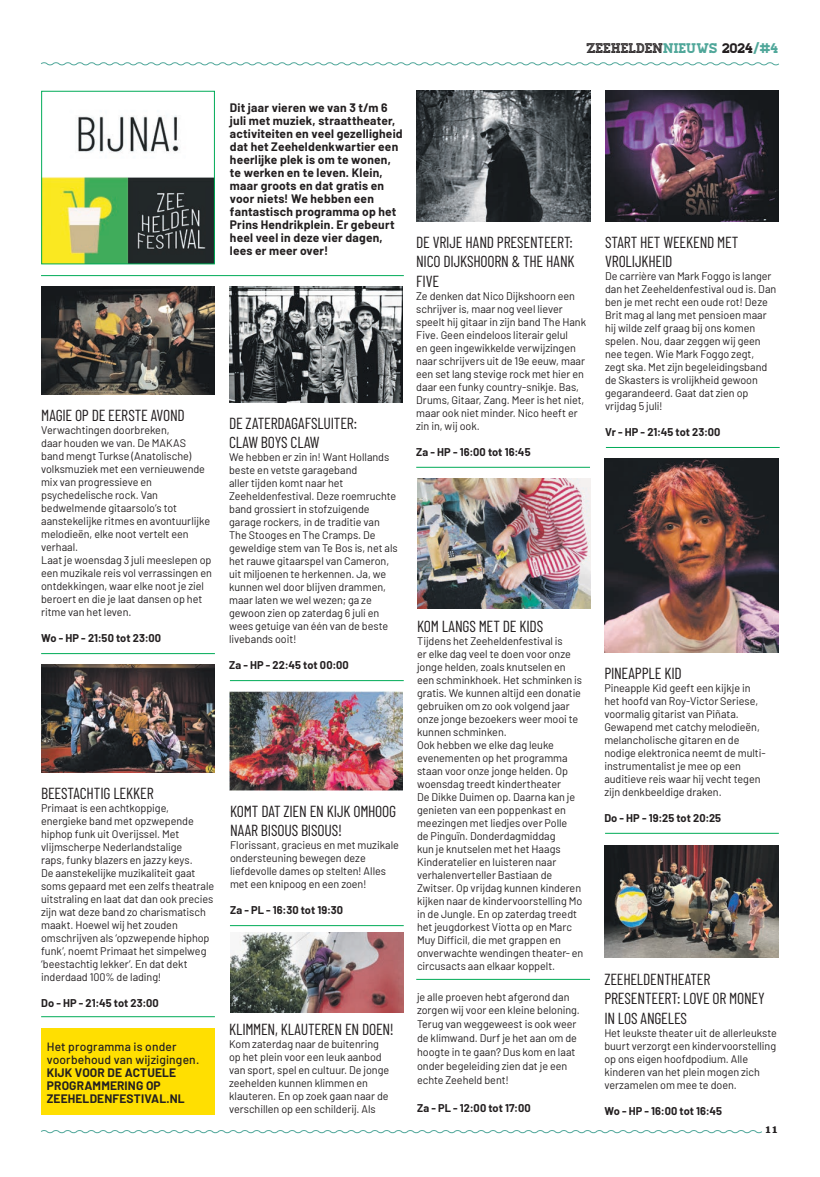
<style>
.page{position:relative;width:820px;height:1177px;background:#fff}
.page>*{position:absolute;margin:0;border:0;box-sizing:border-box;transform-origin:0 0}
.t1{font:16px/19.2px "Barlow Condensed";letter-spacing:-.01em;color:#231f20}
.t2{font:14px "Homestead Inline";color:#231f20}
.t3{font:700 12px/13px "Barlow";letter-spacing:.015em;color:#231f20}
.t4{font:500 12px/13px "Barlow";letter-spacing:.015em;color:#231f20}
.t5{font:11px/13px "Barlow";letter-spacing:-.005em;color:#231f20}
.t6{font:700 11px "Barlow";letter-spacing:.005em;color:#231f20}
.t7{font:700 11px "Clarendon LT Std";color:#231f20}
.s1{font-family:"Homestead";color:#50a79a}
.s2{font-family:"Homestead"}
</style>
<div class="page">
<svg style="left:41px;top:62px;width:738px;height:4px"></svg>
<svg style="left:41px;top:1130px;width:721px;height:4px"></svg>
<hr style="left:41px;top:653px;width:174px;height:1px;background:#00ab57">
<hr style="left:230px;top:680px;width:173px;height:1px;background:#00ab57">
<hr style="left:230px;top:925px;width:173px;height:1px;background:#00ab57">
<hr style="left:605px;top:447px;width:174px;height:1px;background:#00ab57">
<hr style="left:416px;top:467px;width:173px;height:1px;background:#00ab57">
<hr style="left:604px;top:832px;width:174px;height:1px;background:#00ab57">
<hr style="left:416px;top:978px;width:173px;height:1px;background:#00ab57">
<hr style="left:41px;top:1016px;width:174px;height:1px;background:#00ab57">
<hr style="left:41px;top:275px;width:362px;height:1px;background:#00ab57">
<img style="left:43px;top:115px;width:170px;height:147px">
<div style="left:41px;top:91px;width:174px;height:173px;border:1px solid #00ab57"></div>
<img style="left:41px;top:287px;width:174px;height:107px">
<img style="left:229px;top:287px;width:174px;height:115px">
<img style="left:605px;top:91px;width:173px;height:130px">
<img style="left:604px;top:459px;width:173px;height:193px">
<img style="left:604px;top:845px;width:173px;height:112px">
<img style="left:416px;top:91px;width:173px;height:130px">
<img style="left:417px;top:478px;width:173px;height:130px">
<img style="left:229px;top:691px;width:174px;height:99px">
<img style="left:41px;top:664px;width:174px;height:108px">
<img style="left:230px;top:932px;width:173px;height:80px">
<div style="left:41px;top:1028px;width:174px;height:86px;background:#ffdf01"></div>
<p class="t2" style="left:586px;top:40px;width:193px">ZEEHELDEN<span class="s1">NIEUWS</span> <span class="s2">2024</span><span class="s1">/#4</span></p>
<h1 class="t1" style="left:41px;top:404px;width:145px">MAGIE OP DE EERSTE AVOND</h1>
<p class="t5" style="left:41px;top:422px;width:172px">Verwachtingen doorbreken,<br>daar houden we van. De MAKAS<br>band mengt Turkse (Anatolische) volksmuziek met een vernieuwende mix van progressieve en psychedelische rock. Van bedwelmende gitaarsolo’s tot aanstekelijke ritmes en avontuurlijke melodieën, elke noot vertelt een verhaal.<br>Laat je woensdag 3 juli meeslepen op een muzikale reis vol verrassingen en ontdekkingen, waar elke noot je ziel beroert en die je laat dansen op het ritme van het leven.</p>
<p class="t6" style="left:41px;top:629px;width:121px">Wo - HP - 21:50 tot 23:00</p>
<h1 class="t1" style="left:41px;top:782px;width:114px">BEESTACHTIG LEKKER</h1>
<p class="t5" style="left:41px;top:801px;width:174px">Primaat is een achtkoppige, energieke band met opzwepende hiphop funk uit Overijssel. Met vlijmscherpe Nederlandstalige<br>raps, funky blazers en jazzy keys.<br>De aanstekelijke muzikaliteit gaat soms gepaard met een zelfs theatrale uitstraling en laat dat dan ook precies zijn wat deze band zo charismatisch maakt. Hoewel wij het zouden omschrijven als ‘opzwepende hiphop funk’, noemt Primaat het simpelweg ‘beestachtig lekker’. En dat dekt inderdaad 100% de lading!</p>
<p class="t6" style="left:41px;top:995px;width:119px">Do - HP - 21:45 tot 23:00</p>
<p class="t4" style="left:47px;top:1039px;width:154px">Het programma is onder voorbehoud van wijzigingen.</p>
<p class="t3" style="left:47px;top:1065px;width:139px">KIJK VOOR DE ACTUELE<br>PROGRAMMERING OP<br>ZEEHELDENFESTIVAL.NL</p>
<p class="t3" style="left:230px;top:100px;width:174px">Dit jaar vieren we van 3 t/m 6 juli met muziek, straattheater, activiteiten en veel gezelligheid dat het Zeeheldenkwartier een heerlijke plek is om te wonen, te werken en te leven. Klein, maar groots en dat gratis en voor niets! We hebben een fantastisch programma op het<br>Prins Hendrikplein. Er gebeurt heel veel in deze vier dagen, lees er meer over!</p>
<h1 class="t1" style="left:229px;top:412px;width:129px">DE ZATERDAGAFSLUITER:<br>CLAW BOYS CLAW</h1>
<p class="t5" style="left:229px;top:450px;width:170px">We hebben er zin in! Want Hollands beste en vetste garageband<br>aller tijden komt naar het<br>Zeeheldenfestival. Deze roemruchte band grossiert in stofzuigende garage rockers, in de traditie van<br>The Stooges en The Cramps. De geweldige stem van Te Bos is, net als het rauwe gitaarspel van Cameron, uit miljoenen te herkennen. Ja, we kunnen wel door blijven drammen, maar laten we wel wezen; ga ze gewoon zien op zaterdag 6 juli en wees getuige van één van de beste livebands ooit!</p>
<p class="t6" style="left:229px;top:657px;width:121px">Za - HP - 22:45 tot 00:00</p>
<h1 class="t1" style="left:230px;top:800px;width:168px">KOMT DAT ZIEN EN KIJK OMHOOG<br>NAAR BISOUS BISOUS!</h1>
<p class="t5" style="left:230px;top:838px;width:170px">Florissant, gracieus en met muzikale ondersteuning bewegen deze liefdevolle dames op stelten! Alles met een knipoog en een zoen!</p>
<p class="t6" style="left:230px;top:902px;width:114px">Za - PL - 16:30 tot 19:30</p>
<h1 class="t1" style="left:229px;top:1018px;width:166px">KLIMMEN, KLAUTEREN EN DOEN!</h1>
<p class="t5" style="left:229px;top:1036px;width:162px">Kom zaterdag naar de buitenring op het plein voor een leuk aanbod van sport, spel en cultuur. De jonge zeehelden kunnen klimmen en klauteren. En op zoek gaan naar de verschillen op een schilderij. Als</p>
<h1 class="t1" style="left:416px;top:232px;width:160px;text-align:justify">DE VRIJE HAND PRESENTEERT:<br>NICO DIJKSHOORN &amp; THE HANK FIVE</h1>
<p class="t5" style="left:416px;top:288px;width:171px">Ze denken dat Nico Dijkshoorn een schrijver is, maar nog veel liever speelt hij gitaar in zijn band The Hank Five. Geen eindeloos literair gelul<br>en geen ingewikkelde verwijzingen naar schrijvers uit de 19e eeuw, maar een set lang stevige rock met hier en daar een funky country-snikje. Bas, Drums, Gitaar, Zang. Meer is het niet, maar ook niet minder. Nico heeft er zin in, wij ook.</p>
<p class="t6" style="left:416px;top:443px;width:116px">Za - HP - 16:00 tot 16:45</p>
<h1 class="t1" style="left:417px;top:615px;width:128px">KOM LANGS MET DE KIDS</h1>
<p class="t5" style="left:417px;top:633px;width:168px">Tijdens het Zeeheldenfestival is<br>er elke dag veel te doen voor onze jonge helden, zoals knutselen en een schminkhoek. Het schminken is gratis. We kunnen altijd een donatie gebruiken om zo ook volgend jaar onze jonge bezoekers weer mooi te kunnen schminken.<br>Ook hebben we elke dag leuke evenementen op het programma staan voor onze jonge helden. Op woensdag treedt kindertheater<br>De Dikke Duimen op. Daarna kan je genieten van een poppenkast en meezingen met liedjes over Polle<br>de Pinguïn. Donderdagmiddag<br>kun je knutselen met het Haags<br>Kinderatelier en luisteren naar verhalenverteller Bastiaan de<br>Zwitser. Op vrijdag kunnen kinderen kijken naar de kindervoorstelling Mo in de Jungle. En op zaterdag treedt het jeugdorkest Viotta op en Marc<br>Muy Difficil, die met grappen en onverwachte wendingen theater- en circusacts aan elkaar koppelt.</p>
<p class="t5" style="left:417px;top:989px;width:164px">je alle proeven hebt afgerond dan zorgen wij voor een kleine beloning.</p>
<p class="t5" style="left:417px;top:1015px;width:161px;line-height:14px">Terug van weggeweest is ook weer de klimwand. Durf je het aan om de hoogte in te gaan? Dus kom en laat onder begeleiding zien dat je een echte Zeeheld bent!</p>
<p class="t6" style="left:417px;top:1099px;width:115px">Za - PL - 12:00 tot 17:00</p>
<h1 class="t1" style="left:604px;top:231px;width:135px">START HET WEEKEND MET<br>VROLIJKHEID</h1>
<p class="t5" style="left:604px;top:269px;width:173px">De carrière van Mark Foggo is langer dan het Zeeheldenfestival oud is. Dan ben je met recht een oude rot! Deze<br>Brit mag al lang met pensioen maar hij wilde zelf graag bij ons komen spelen. Nou, daar zeggen wij geen nee tegen. Wie Mark Foggo zegt, zegt ska. Met zijn begeleidingsband de Skasters is vrolijkheid gewoon gegarandeerd. Gaat dat zien op vrijdag 5 juli!</p>
<p class="t6" style="left:604px;top:424px;width:117px">Vr - HP - 21:45 tot 23:00</p>
<h1 class="t1" style="left:604px;top:662px;width:79px">PINEAPPLE KID</h1>
<p class="t5" style="left:604px;top:681px;width:163px">Pineapple Kid geeft een kijkje in het hoofd van Roy-Victor Seriese, voormalig gitarist van Piñata.<br>Gewapend met catchy melodieën, melancholische gitaren en de nodige elektronica neemt de multi&shy;instrumentalist je mee op een auditieve reis waar hij vecht tegen zijn denkbeeldige draken.</p>
<p class="t6" style="left:604px;top:810px;width:118px">Do - HP - 19:25 tot 20:25</p>
<h1 class="t1" style="left:604px;top:968px;width:162px">ZEEHELDENTHEATER<br>PRESENTEERT: LOVE OR MONEY<br>IN LOS ANGELES</h1>
<p class="t5" style="left:604px;top:1025px;width:174px">Het leukste theater uit de allerleukste buurt verzorgt een kindervoorstelling op ons eigen hoofdpodium. Alle kinderen van het plein mogen zich verzamelen om mee te doen.</p>
<p class="t6" style="left:604px;top:1102px;width:119px">Wo - HP - 16:00 tot 16:45</p>
<p class="t7" style="left:764px;top:1122px;width:15px">11</p>
</div>
